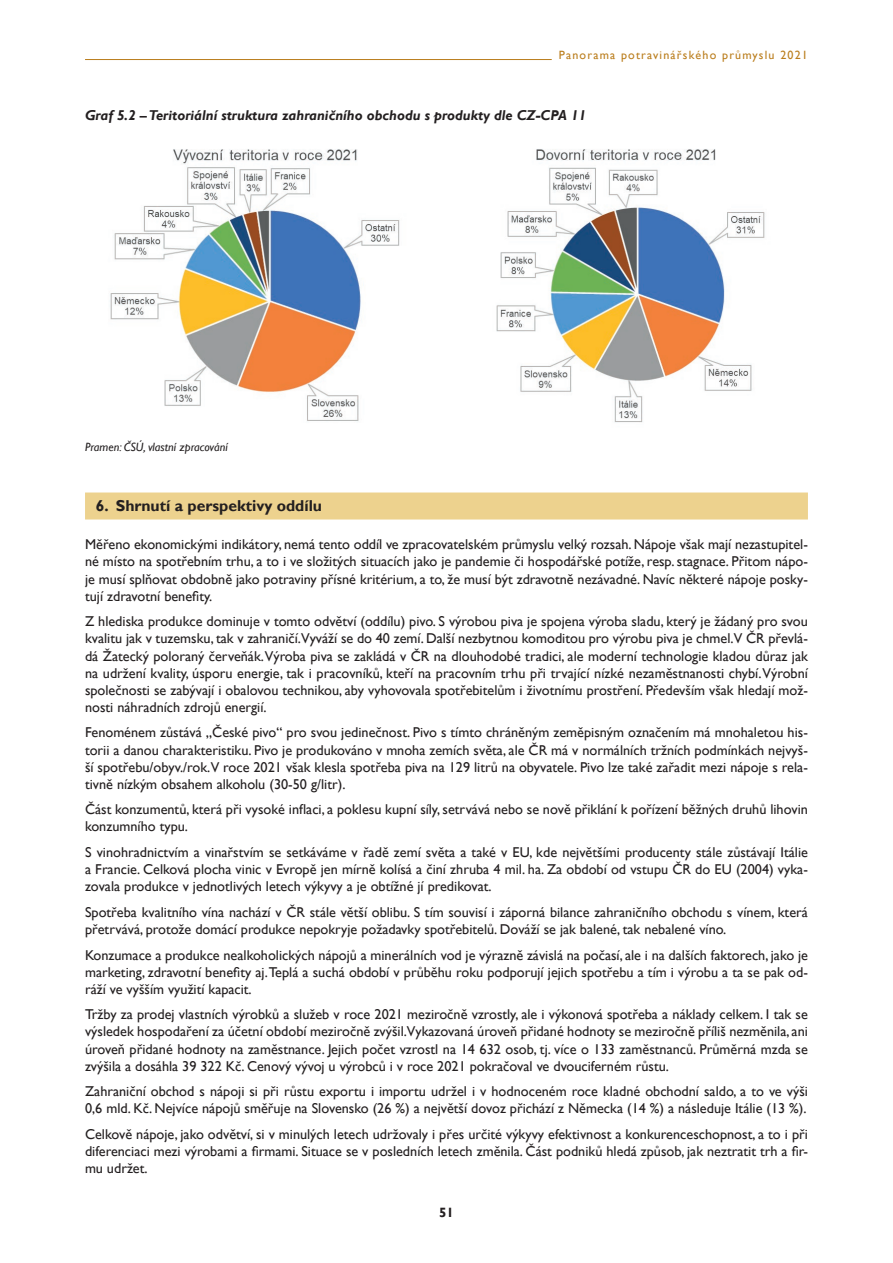
<style>
.page{position:relative;width:893px;height:1263px;background:#fff}
.page>*{position:absolute;margin:0;border:0;box-sizing:border-box;transform-origin:0 0}
.t1{font:700 15.75px "Gill Sans";color:#231f20}
.t2{font:14.25px/17.1px "Gill Sans";color:#231f20;text-align:justify}
.t3{font:italic 700 14.25px "Gill Sans";color:#231f20}
.t4{font:700 13.5px "Gill Sans";color:#231f20}
.t5{font:12px "Gill Sans";letter-spacing:.1em;color:#ba7d1c}
.t6{font:italic 12px "Gill Sans";color:#231f20}
</style>
<div class="page">
<hr style="left:85px;top:59px;width:467px;height:1px;background:#ba7d1c">
<div style="left:85px;top:492px;width:723px;height:27px;background:#edd28e"></div>
<img style="left:110px;top:149px;width:655px;height:274px">
<img style="left:446px;top:149px;width:1px;height:274px">
<p class="t5" style="left:559px;top:48px;width:251px">Panorama potravinářského průmyslu 2021</p>
<p class="t3" style="left:85px;top:107px;width:503px">Graf 5.2 – Teritoriální struktura zahraničního obchodu s produkty dle CZ-CPA 11</p>
<p class="t6" style="left:85px;top:440px;width:144px">Pramen: ČSÚ, vlastní zpracování</p>
<p class="t1" style="left:96px;top:496px;width:228px">6. Shrnutí a perspektivy oddílu</p>
<p class="t2" style="left:85px;top:536px;width:724px">Měřeno ekonomickými indikátory, nemá tento oddíl ve zpracovatelském průmyslu velký rozsah. Nápoje však mají nezastupitel&shy;né místo na spotřebním trhu, a to i ve složitých situacích jako je pandemie či hospodářské potíže, resp. stagnace. Přitom nápo&shy;je musí splňovat obdobně jako potraviny přísné kritérium, a to, že musí být zdravotně nezávadné. Navíc některé nápoje posky&shy;tují zdravotní benefity.</p>
<p class="t2" style="left:85px;top:613px;width:724px">Z hlediska produkce dominuje v tomto odvětví (oddílu) pivo. S výrobou piva je spojena výroba sladu, který je žádaný pro svou kvalitu jak v tuzemsku, tak v zahraničí.Vyváží se do 40 zemí. Další nezbytnou komoditou pro výrobu piva je chmel.V ČR převlá&shy;dá Žatecký poloraný červeňák. Výroba piva se zakládá v ČR na dlouhodobé tradici, ale moderní technologie kladou důraz jak na udržení kvality, úsporu energie, tak i pracovníků, kteří na pracovním trhu při trvající nízké nezaměstnanosti chybí. Výrobní společnosti se zabývají i obalovou technikou, aby vyhovovala spotřebitelům i životnímu prostření. Především však hledají mož&shy;nosti náhradních zdrojů energií.</p>
<p class="t2" style="left:85px;top:724px;width:724px">Fenoménem zůstává „České pivo“ pro svou jedinečnost. Pivo s tímto chráněným zeměpisným označením má mnohaletou his&shy;torii a danou charakteristiku. Pivo je produkováno v mnoha zemích světa, ale ČR má v normálních tržních podmínkách nejvyš&shy;ší spotřebu/obyv./rok.V roce 2021 však klesla spotřeba piva na 129 litrů na obyvatele. Pivo lze také zařadit mezi nápoje s rela&shy;tivně nízkým obsahem alkoholu (30-50 g/litr).</p>
<p class="t2" style="left:85px;top:801px;width:724px">Část konzumentů, která při vysoké inflaci, a poklesu kupní síly, setrvává nebo se nově přiklání k pořízení běžných druhů lihovin konzumního typu.</p>
<p class="t2" style="left:85px;top:844px;width:724px">S vinohradnictvím a vinařstvím se setkáváme v řadě zemí světa a také v EU, kde největšími producenty stále zůstávají Itálie a Francie. Celková plocha vinic v Evropě jen mírně kolísá a činí zhruba 4 mil. ha. Za období od vstupu ČR do EU (2004) vyka&shy;zovala produkce v jednotlivých letech výkyvy a je obtížné jí predikovat.</p>
<p class="t2" style="left:85px;top:904px;width:724px">Spotřeba kvalitního vína nachází v ČR stále větší oblibu. S tím souvisí i záporná bilance zahraničního obchodu s vínem, která přetrvává, protože domácí produkce nepokryje požadavky spotřebitelů. Dováží se jak balené, tak nebalené víno.</p>
<p class="t2" style="left:85px;top:946px;width:724px">Konzumace a produkce nealkoholických nápojů a minerálních vod je výrazně závislá na počasí, ale i na dalších faktorech, jako je marketing, zdravotní benefity aj. Teplá a suchá období v průběhu roku podporují jejich spotřebu a tím i výrobu a ta se pak od&shy;ráží ve vyšším využití kapacit.</p>
<p class="t2" style="left:85px;top:1006px;width:724px">Tržby za prodej vlastních výrobků a služeb v roce 2021 meziročně vzrostly, ale i výkonová spotřeba a náklady celkem. I tak se výsledek hospodaření za účetní období meziročně zvýšil.Vykazovaná úroveň přidané hodnoty se meziročně příliš nezměnila, ani úroveň přidané hodnoty na zaměstnance. Jejich počet vzrostl na 14 632 osob, tj. více o 133 zaměstnanců. Průměrná mzda se zvýšila a dosáhla 39 322 Kč. Cenový vývoj u výrobců i v roce 2021 pokračoval ve dvouciferném růstu.</p>
<p class="t2" style="left:85px;top:1083px;width:724px">Zahraniční obchod s nápoji si při růstu exportu i importu udržel i v hodnoceném roce kladné obchodní saldo, a to ve výši<br>0,6 mld. Kč. Nejvíce nápojů směřuje na Slovensko (26 %) a největší dovoz přichází z Německa (14 %) a následuje Itálie (13 %).</p>
<p class="t2" style="left:85px;top:1126px;width:724px">Celkově nápoje, jako odvětví, si v minulých letech udržovaly i přes určité výkyvy efektivnost a konkurenceschopnost, a to i při diferenciaci mezi výrobami a firmami. Situace se v posledních letech změnila. Část podniků hledá způsob, jak neztratit trh a fir&shy;mu udržet.</p>
<p class="t4" style="left:439px;top:1204px;width:16px">51</p>
</div>
